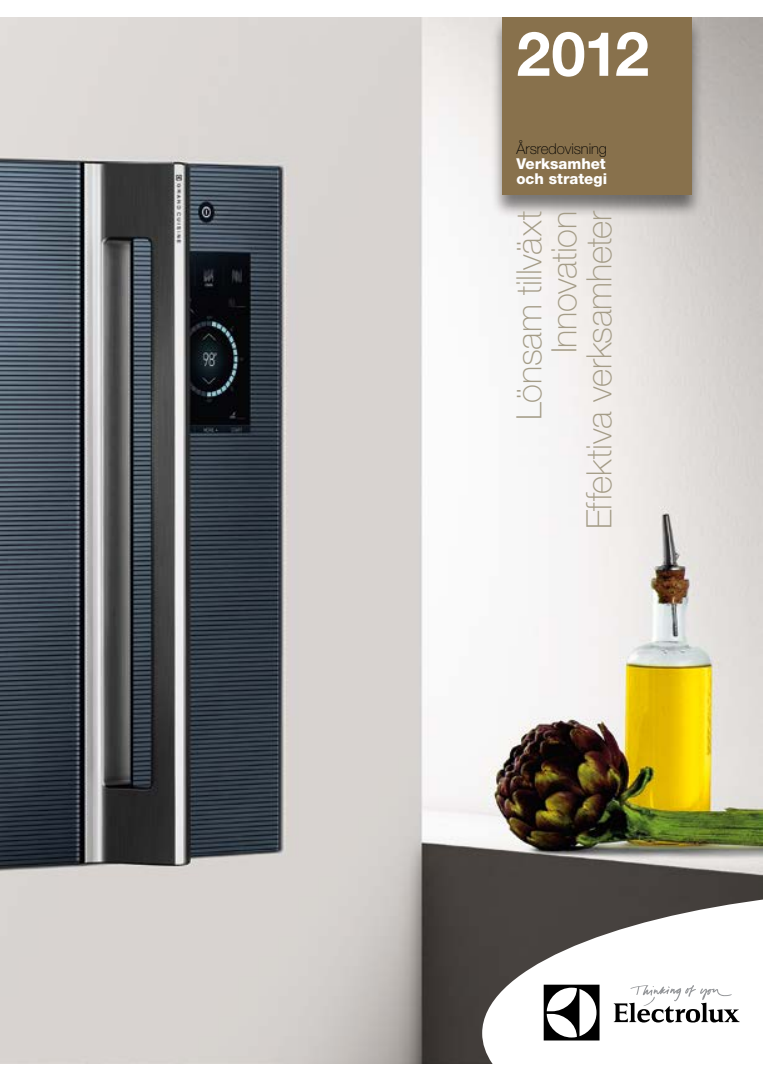
<style>
.page{position:relative;width:780px;height:1081px;background:#fff}
.page>*{position:absolute;margin:0;border:0;box-sizing:border-box;transform-origin:0 0}
.t1{font:700 61.5px "Helvetica Neue LT Std";color:#fff}
.t2{font:100 35px/35px "Helvetica Neue LT Std";letter-spacing:-.005em;color:#a49c87;text-align:right}
.t3{font:800 15px/15px "Helvetica Neue LT Std";color:#fff}
.t4{font:100 15px "Helvetica Neue LT Std";color:#000}
</style>
<div class="page">
<img style="left:0;top:18px;width:762px;height:1045px">
<svg style="left:482px;top:898px;width:281px;height:166px"></svg>
<svg style="left:543px;top:984px;width:56px;height:56px"></svg>
<svg style="left:613px;top:985px;width:126px;height:37px"></svg>
<div style="left:490px;top:17px;width:213px;height:200px;background:#000;opacity:.5"></div>
<div style="left:502px;top:18px;width:189px;height:177px;background:#88714c"></div>
<h1 class="t1" style="left:516px;top:16px;width:134px">2012</h1>
<p class="t4" style="left:516px;top:140px;width:92px">Årsredovisning</p>
<p class="t3" style="left:516px;top:156px;width:92px">Verksamhet och strategi</p>
<p class="t2" style="left:511px;top:529px;width:320px;rotate:-90deg">Lönsam tillväxt<br>Innovation<br>Effektiva verksamheter</p>
</div>
